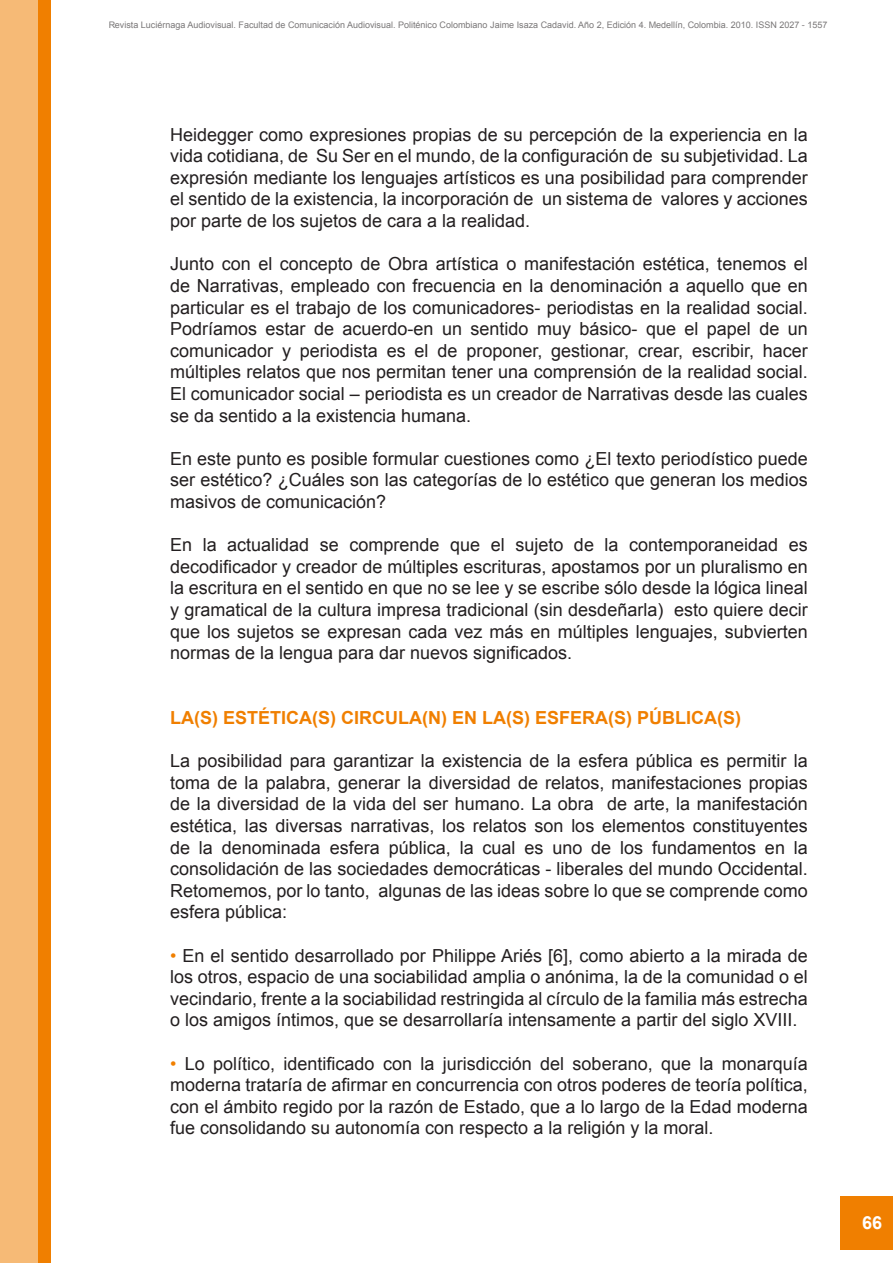
<style>
.page{position:relative;width:893px;height:1263px;background:#fff}
.page>*{position:absolute;margin:0;border:0;box-sizing:border-box;transform-origin:0 0}
.t1{font:18px/21.6px "Arial";color:#231f20;text-align:justify}
.t2{font:700 18px "Arial";color:#f07f00}
.t3{font:700 18px "Arial";color:#fff}
.t4{font:9px "Arial";color:#231f20}
.s1{color:#f07f00}
</style>
<div class="page">
<div style="left:0;top:0;width:43px;height:1263px;background:#f6ba76"></div>
<div style="left:39px;top:0;width:12px;height:1263px;background:#f07f00"></div>
<div style="left:841px;top:1196px;width:52px;height:53px;background:#f07f00"></div>
<p class="t4" style="left:108px;top:19px;width:720px">Revista Luciérnaga Audiovisual. Facultad de Comunicación Audiovisual. Politénico Colombiano Jaime Isaza Cadavid. Año 2, Edición 4. Medellín, Colombia. 2010. ISSN 2027 - 1557</p>
<p class="t1" style="left:170px;top:124px;width:639px">Heidegger como expresiones propias de su percepción de la experiencia en la vida cotidiana, de Su Ser en el mundo, de la configuración de su subjetividad. La expresión mediante los lenguajes artísticos es una posibilidad para comprender el sentido de la existencia, la incorporación de un sistema de valores y acciones por parte de los sujetos de cara a la realidad.</p>
<p class="t1" style="left:170px;top:253px;width:639px">Junto con el concepto de Obra artística o manifestación estética, tenemos el de Narrativas, empleado con frecuencia en la denominación a aquello que en particular es el trabajo de los comunicadores- periodistas en la realidad social.<br>Podríamos estar de acuerdo-en un sentido muy básico- que el papel de un comunicador y periodista es el de proponer, gestionar, crear, escribir, hacer múltiples relatos que nos permitan tener una comprensión de la realidad social.<br>El comunicador social – periodista es un creador de Narrativas desde las cuales se da sentido a la existencia humana.</p>
<p class="t1" style="left:170px;top:448px;width:639px">En este punto es posible formular cuestiones como ¿El texto periodístico puede ser estético? ¿Cuáles son las categorías de lo estético que generan los medios masivos de comunicación?</p>
<p class="t1" style="left:170px;top:534px;width:639px">En la actualidad se comprende que el sujeto de la contemporaneidad es decodificador y creador de múltiples escrituras, apostamos por un pluralismo en la escritura en el sentido en que no se lee y se escribe sólo desde la lógica lineal y gramatical de la cultura impresa tradicional (sin desdeñarla) esto quiere decir que los sujetos se expresan cada vez más en múltiples lenguajes, subvierten normas de la lengua para dar nuevos significados.</p>
<p class="t2" style="left:170px;top:706px;width:572px">LA(S) ESTÉTICA(S) CIRCULA(N) EN LA(S) ESFERA(S) PÚBLICA(S)</p>
<p class="t1" style="left:170px;top:750px;width:639px">La posibilidad para garantizar la existencia de la esfera pública es permitir la toma de la palabra, generar la diversidad de relatos, manifestaciones propias de la diversidad de la vida del ser humano. La obra de arte, la manifestación estética, las diversas narrativas, los relatos son los elementos constituyentes de la denominada esfera pública, la cual es uno de los fundamentos en la consolidación de las sociedades democráticas - liberales del mundo Occidental.<br>Retomemos, por lo tanto, algunas de las ideas sobre lo que se comprende como esfera pública:</p>
<p class="t1" style="left:170px;top:945px;width:639px"><span class="s1">•</span> En el sentido desarrollado por Philippe Ariés [6], como abierto a la mirada de los otros, espacio de una sociabilidad amplia o anónima, la de la comunidad o el vecindario, frente a la sociabilidad restringida al círculo de la familia más estrecha o los amigos íntimos, que se desarrollaría intensamente a partir del siglo XVIII.</p>
<p class="t1" style="left:170px;top:1053px;width:639px"><span class="s1">•</span> Lo político, identificado con la jurisdicción del soberano, que la monarquía moderna trataría de afirmar en concurrencia con otros poderes de teoría política, con el ámbito regido por la razón de Estado, que a lo largo de la Edad moderna fue consolidando su autonomía con respecto a la religión y la moral.</p>
<p class="t3" style="left:862px;top:1211px;width:22px">66</p>
</div>
